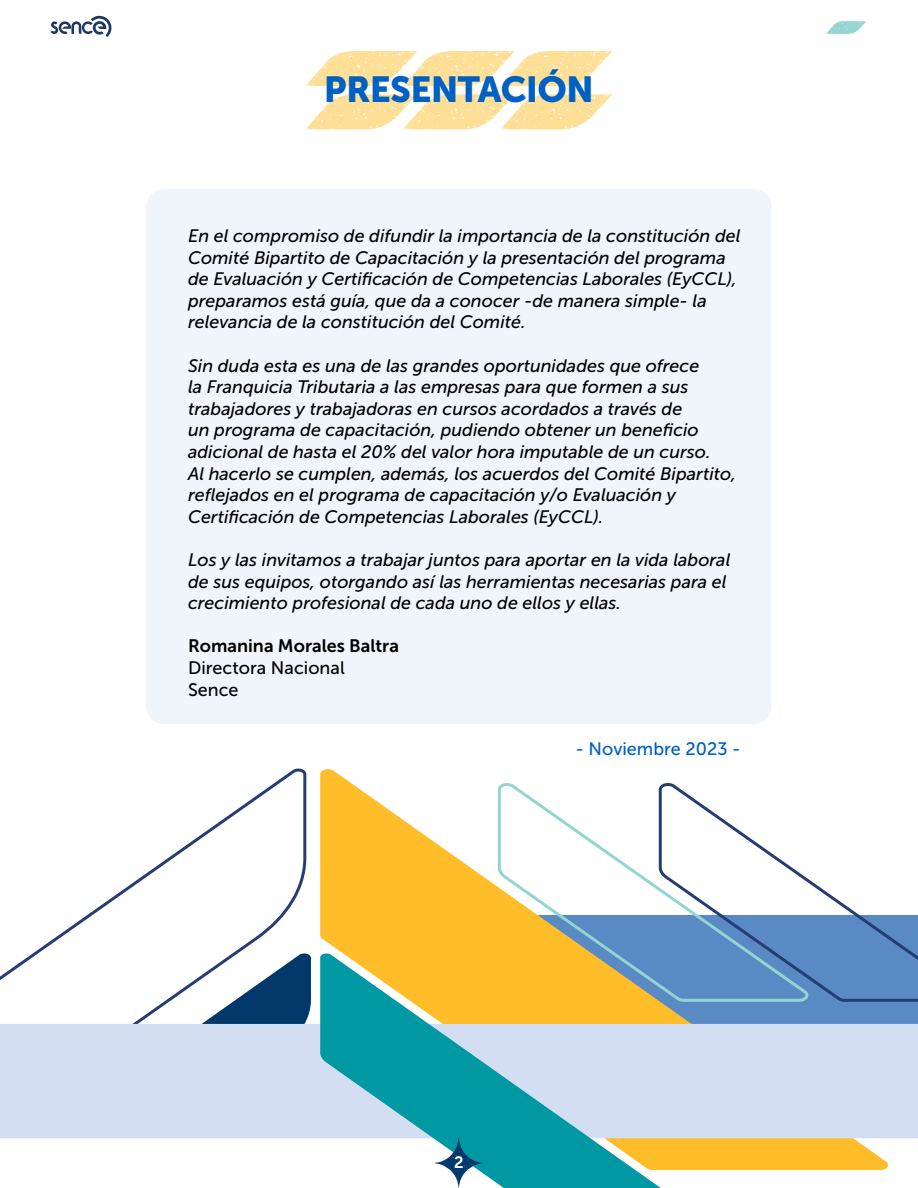
<style>
.page{position:relative;width:918px;height:1188px;background:#fff}
.page>*{position:absolute;margin:0;border:0;box-sizing:border-box;transform-origin:0 0}
.t1{font:36px "Museo Sans 900";letter-spacing:-.02em;color:#0061c2}
.t2{font:italic 18px/21.6px "Museo Sans 500";color:#000}
.t3{font:18px/21.6px "Museo Sans 500";color:#000}
.t4{font:18px "Museo Sans 700";color:#000}
.t5{font:18px "Museo Sans 500";color:#0061c2}
.t6{font:16.5px "Museo Sans 700";color:#fff}
</style>
<div class="page">
<svg style="left:891px;top:915px;width:27px;height:88px;background:#5484bd"></svg>
<svg style="left:320px;top:769px;width:571px;height:401px"></svg>
<svg style="left:0;top:769px;width:307px;height:211px"></svg>
<svg style="left:49px;top:952px;width:262px;height:72px"></svg>
<div style="left:0;top:1024px;width:918px;height:114px;background:#d4def2"></div>
<svg style="left:320px;top:952px;width:359px;height:236px;background:#95bfa7"></svg>
<svg style="left:51px;top:15px;width:61px;height:22px"></svg>
<svg style="left:826px;top:21px;width:41px;height:13px"></svg>
<svg style="left:435px;top:1137px;width:48px;height:51px"></svg>
<div style="left:146px;top:189px;width:626px;height:535px;background:#f0f4fb;border-radius:18px"></div>
<svg style="left:306px;top:51px;width:306px;height:35px"></svg>
<svg style="left:306px;top:94px;width:306px;height:35px"></svg>
<h1 class="t1" style="left:324px;top:69px;width:272px">PRESENTACIÓN</h1>
<p class="t2" style="left:188px;top:225px;width:554px">En el compromiso de difundir la importancia de la constitución del Comité Bipartito de Capacitación y la presentación del programa de Evaluación y Certificación de Competencias Laborales (EyCCL), preparamos está guía, que da a conocer -de manera simple- la relevancia de la constitución del Comité.</p>
<p class="t2" style="left:188px;top:355px;width:549px">Sin duda esta es una de las grandes oportunidades que ofrece<br>la Franquicia Tributaria a las empresas para que formen a sus trabajadores y trabajadoras en cursos acordados a través de<br>un programa de capacitación, pudiendo obtener un beneficio adicional de hasta el 20% del valor hora imputable de un curso.<br>Al hacerlo se cumplen, además, los acuerdos del Comité Bipartito, reflejados en el programa de capacitación y/o Evaluación y Certificación de Competencias Laborales (EyCCL).</p>
<p class="t2" style="left:188px;top:549px;width:544px">Los y las invitamos a trabajar juntos para aportar en la vida laboral de sus equipos, otorgando así las herramientas necesarias para el crecimiento profesional de cada uno de ellos y ellas.</p>
<p class="t4" style="left:188px;top:636px;width:212px">Romanina Morales Baltra</p>
<p class="t3" style="left:188px;top:657px;width:158px">Directora Nacional<br>Sence</p>
<p class="t5" style="left:575px;top:739px;width:167px">- Noviembre 2023 -</p>
<p class="t6" style="left:454px;top:1153px;width:11px">2</p>
</div>
